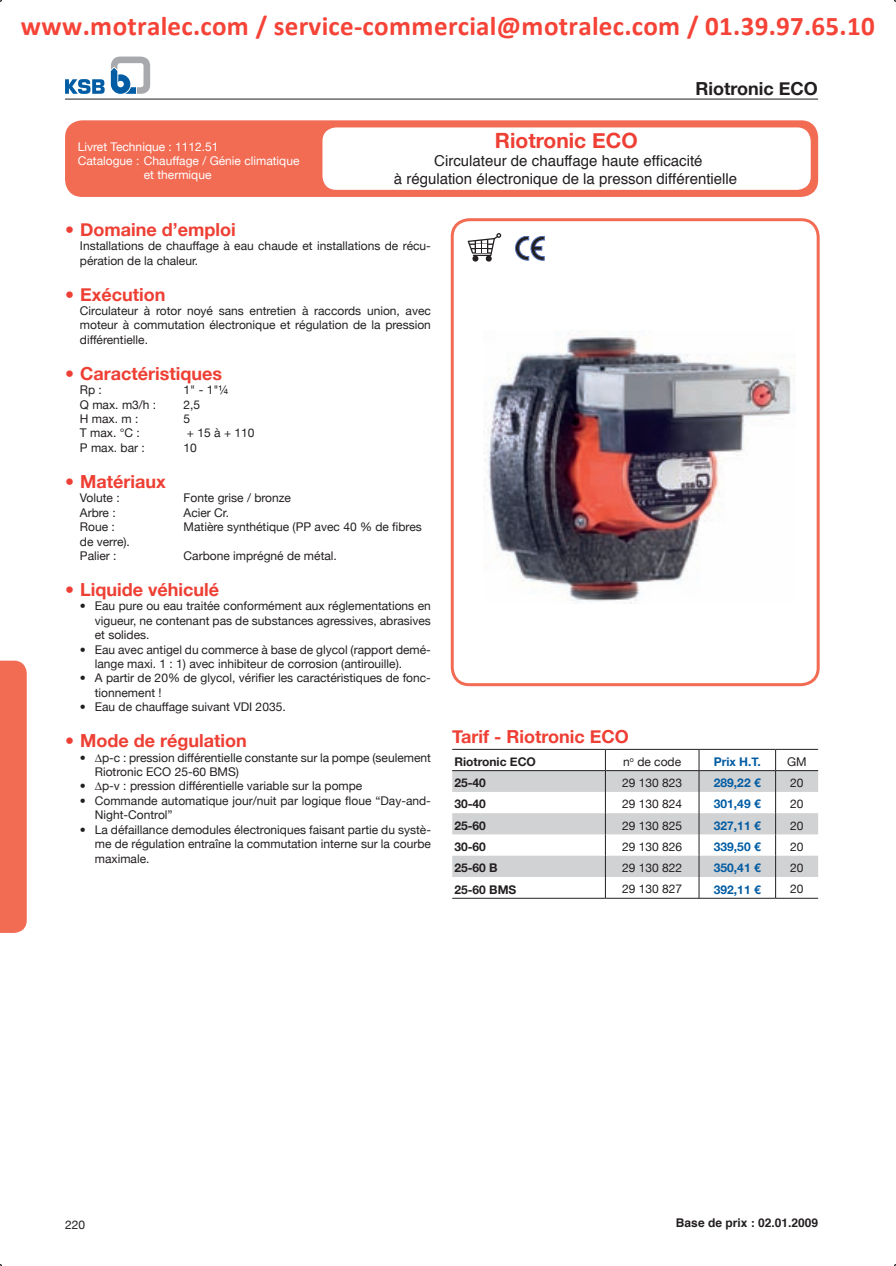
<style>
.page{position:relative;width:896px;height:1266px;background:#fff}
.page>*{position:absolute;margin:0;border:0;box-sizing:border-box;transform-origin:0 0}
.t1{font:700 27px "Calibri";color:#f54337}
.t2{font:700 21px "Helvetica Neue";color:#ee3f34}
.t3{font:700 18px "Helvetica Neue";color:#ee3f34}
.t4{font:700 18px "Helvetica Neue";color:#231f20}
.t5{font:15px/18px "Helvetica";color:#231f20;text-align:center}
.t6{font:12px/14.4px "Helvetica Neue";color:#231f20}
.t7{font:12px "Helvetica Neue";color:#fff}
.t8{font:700 12px "Helvetica Neue";color:#015ca3}
.t9{font:700 12px "Helvetica Neue";color:#231f20}
.t10{font:700 12px "Helvetica";color:#231f20}
</style>
<div class="page">
<hr style="left:65px;top:99px;width:753px;height:1px;background:#231f20">
<svg style="left:65px;top:57px;width:85px;height:37px"></svg>
<div style="left:0;top:660px;width:27px;height:272px;background:#f26b53"></div>
<hr style="left:452px;top:898px;width:153px;height:1px;background:#231f20">
<hr style="left:605px;top:898px;width:94px;height:1px;background:#231f20">
<hr style="left:699px;top:898px;width:76px;height:1px;background:#231f20">
<hr style="left:775px;top:898px;width:43px;height:1px;background:#231f20">
<svg style="left:452px;top:749px;width:366px;height:149px"></svg>
<div style="left:65px;top:120px;width:753px;height:77px;background:#f26b53;border-radius:17px"></div>
<div style="left:322px;top:127px;width:488px;height:63px;background:#fff;border-radius:14px"></div>
<div style="left:450px;top:218px;width:369px;height:468px;border:3px solid #f26b53;border-radius:17px"></div>
<img style="left:483px;top:330px;width:312px;height:273px">
<svg style="left:467px;top:233px;width:34px;height:28px"></svg>
<svg style="left:515px;top:236px;width:29px;height:24px"></svg>
<h1 class="t1" style="left:21px;top:15px;width:855px">www.motralec.com / service-commercial@motralec.com / 01.39.97.65.10</h1>
<p class="t7" style="left:78px;top:139px;width:142px">Livret Technique : 1112.51</p>
<p class="t7" style="left:78px;top:154px;width:223px">Catalogue : Chauffage / Génie climatique</p>
<p class="t7" style="left:144px;top:168px;width:69px">et thermique</p>
<h3 class="t4" style="left:695px;top:78px;width:124px">Riotronic ECO</h3>
<h2 class="t2" style="left:495px;top:127px;width:144px">Riotronic ECO</h2>
<p class="t5" style="left:394px;top:151px;width:345px">Circulateur de chauffage haute efficacité<br>à régulation électronique de la presson différentielle</p>
<h3 class="t3" style="left:65px;top:218px;width:172px">• Domaine d’emploi</h3>
<p class="t6" style="left:80px;top:238px;width:352px">Installations de chauffage à eau chaude et installations de récu&shy;pération de la chaleur.</p>
<h3 class="t3" style="left:65px;top:283px;width:102px">• Exécution</h3>
<p class="t6" style="left:80px;top:303px;width:352px;text-align:justify">Circulateur à rotor noyé sans entretien à raccords union, avec moteur à commutation électronique et régulation de la pression différentielle.</p>
<h3 class="t3" style="left:65px;top:362px;width:158px">• Caractéristiques</h3>
<p class="t6" style="left:80px;top:382px;width:24px">Rp :</p>
<p class="t6" style="left:184px;top:382px;width:46px">1" - 1"¼</p>
<p class="t6" style="left:80px;top:397px;width:78px">Q max. m3/h :</p>
<p class="t6" style="left:184px;top:397px;width:18px">2,5</p>
<p class="t6" style="left:80px;top:411px;width:60px">H max. m :</p>
<p class="t6" style="left:184px;top:411px;width:8px">5</p>
<p class="t6" style="left:80px;top:426px;width:61px">T max. °C :</p>
<p class="t6" style="left:187px;top:426px;width:69px">+15à+110</p>
<p class="t6" style="left:80px;top:440px;width:66px">P max. bar :</p>
<p class="t6" style="left:184px;top:440px;width:15px">10</p>
<h3 class="t3" style="left:65px;top:470px;width:102px">• Matériaux</h3>
<p class="t6" style="left:80px;top:490px;width:41px">Volute :</p>
<p class="t6" style="left:184px;top:490px;width:109px">Fonte grise / bronze</p>
<p class="t6" style="left:80px;top:505px;width:37px">Arbre :</p>
<p class="t6" style="left:184px;top:505px;width:47px">Acier Cr.</p>
<p class="t6" style="left:80px;top:519px;width:36px">Roue :</p>
<p class="t6" style="left:184px;top:519px;width:240px">Matière synthétique (PP avec 40 % de fibres</p>
<p class="t6" style="left:80px;top:534px;width:52px">de verre).<br>Palier :</p>
<p class="t6" style="left:184px;top:548px;width:155px">Carbone imprégné de métal.</p>
<h3 class="t3" style="left:65px;top:578px;width:155px">• Liquide véhiculé</h3>
<p class="t6" style="left:95px;top:598px;width:337px;text-align:justify;text-indent:-15px">• Eau pure ou eau traitée conformément aux réglementations en vigueur, ne contenant pas de substances agressives, abrasives et solides.</p>
<p class="t6" style="left:95px;top:642px;width:337px;text-indent:-15px">• Eau avec antigel du commerce à base de glycol (rapport demé&shy;lange maxi. 1 : 1) avec inhibiteur de corrosion (antirouille).</p>
<p class="t6" style="left:95px;top:670px;width:337px;text-indent:-15px">• A partir de 20% de glycol, vérifier les caractéristiques de fonc&shy;tionnement !</p>
<p class="t6" style="left:80px;top:699px;width:207px">• Eau de chauffage suivant VDI 2035.</p>
<h3 class="t3" style="left:65px;top:729px;width:183px">• Mode de régulation</h3>
<p class="t6" style="left:95px;top:750px;width:337px;text-indent:-15px">• Δp-c : pression différentielle constante sur la pompe (seulement<br>Riotronic ECO 25-60 BMS)</p>
<p class="t6" style="left:80px;top:778px;width:284px">• Δp-v : pression différentielle variable sur la pompe</p>
<p class="t6" style="left:95px;top:793px;width:337px;text-indent:-15px">• Commande automatique jour/nuit par logique floue “Day-and-<br>Night-Control”</p>
<p class="t6" style="left:95px;top:822px;width:337px;text-align:justify;text-indent:-15px">• La défaillance demodules électroniques faisant partie du systè&shy;me de régulation entraîne la commutation interne sur la courbe maximale.</p>
<h3 class="t3" style="left:452px;top:725px;width:178px">Tarif - Riotronic ECO</h3>
<p class="t9" style="left:454px;top:754px;width:83px">Riotronic ECO</p>
<p class="t6" style="left:623px;top:754px;width:59px">n<sup>o</sup> de code</p>
<p class="t8" style="left:713px;top:754px;width:49px">Prix H.T.</p>
<p class="t6" style="left:787px;top:754px;width:21px">GM</p>
<p class="t9" style="left:454px;top:775px;width:33px">25-40</p>
<p class="t6" style="left:622px;top:775px;width:62px">29 130 823</p>
<p class="t8" style="left:713px;top:775px;width:48px">289,22 €</p>
<p class="t6" style="left:790px;top:775px;width:15px">20</p>
<p class="t9" style="left:454px;top:796px;width:33px">30-40</p>
<p class="t6" style="left:622px;top:796px;width:62px">29 130 824</p>
<p class="t8" style="left:713px;top:796px;width:48px">301,49 €</p>
<p class="t6" style="left:790px;top:796px;width:15px">20</p>
<p class="t9" style="left:454px;top:818px;width:33px">25-60</p>
<p class="t6" style="left:622px;top:817px;width:62px">29 130 825</p>
<p class="t8" style="left:713px;top:818px;width:48px">327,11 €</p>
<p class="t6" style="left:790px;top:817px;width:15px">20</p>
<p class="t9" style="left:454px;top:839px;width:33px">30-60</p>
<p class="t6" style="left:622px;top:839px;width:62px">29 130 826</p>
<p class="t8" style="left:713px;top:839px;width:48px">339,50 €</p>
<p class="t6" style="left:790px;top:839px;width:15px">20</p>
<p class="t9" style="left:454px;top:860px;width:45px">25-60 B</p>
<p class="t6" style="left:622px;top:860px;width:62px">29 130 822</p>
<p class="t8" style="left:713px;top:860px;width:48px">350,41 €</p>
<p class="t6" style="left:790px;top:860px;width:15px">20</p>
<p class="t9" style="left:454px;top:881px;width:64px">25-60 BMS</p>
<p class="t6" style="left:622px;top:881px;width:62px">29 130 827</p>
<p class="t8" style="left:713px;top:881px;width:48px">392,11 €</p>
<p class="t6" style="left:790px;top:881px;width:15px">20</p>
<p class="t6" style="left:65px;top:1217px;width:22px">220</p>
<p class="t10" style="left:676px;top:1211px;width:144px">Base de prix : 02.01.2009</p>
</div>
